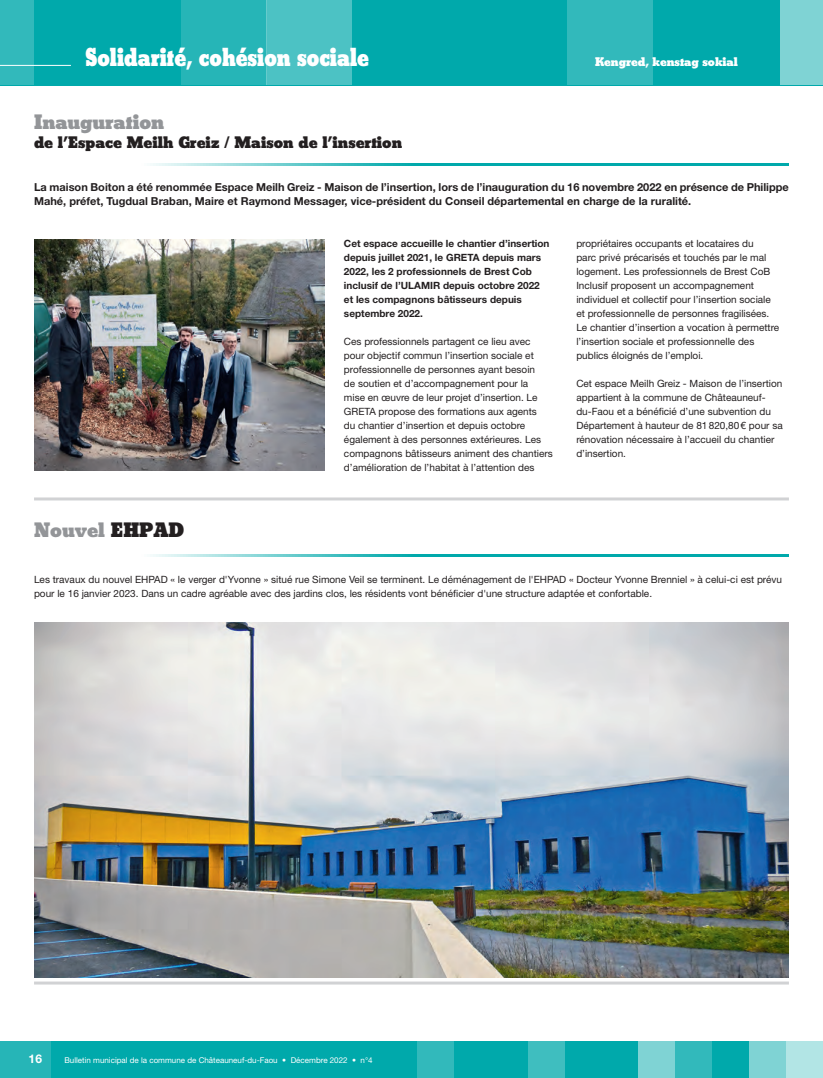
<style>
.page{position:relative;width:823px;height:1078px;background:#fff}
.page>*{position:absolute;margin:0;border:0;box-sizing:border-box;transform-origin:0 0}
.t1{font:700 25px "Beton CG Extra";color:#fff;scale:.85 1}
.t2{font:700 20px "Beton CG Extra";color:#939598}
.t3{font:700 16px "Beton CG Extra";color:#231f20}
.t4{font:700 12px "Beton CG Extra";color:#fff}
.t5{font:700 12px "Helvetica Neue LT Std";color:#fff}
.t6{font:700 11px/14px "Helvetica Neue LT Std";color:#231f20}
.t7{font:10px/14px "Helvetica Neue LT Std";color:#231f20}
.t8{font:700 10px/14px "Helvetica Neue LT Std";color:#231f20}
.t9{font:8px "Helvetica Neue LT Std";color:#fff}
.s1{color:#231f20}
</style>
<div class="page">
<div style="left:0;top:1040px;width:822px;height:37px;background:#00a9ab"></div>
<div style="left:748px;top:1040px;width:37px;height:37px;background:#7fd3d4"></div>
<div style="left:675px;top:1040px;width:36px;height:37px;background:#32b9bb"></div>
<div style="left:638px;top:1040px;width:37px;height:37px;background:#7fd3d4"></div>
<div style="left:527px;top:1040px;width:37px;height:37px;background:#3fbebf"></div>
<div style="left:417px;top:1040px;width:37px;height:37px;background:#32b9bb"></div>
<div style="left:0;top:1040px;width:51px;height:37px;background:#26b5b7"></div>
<div style="left:785px;top:1040px;width:37px;height:37px;background:#b2e5e5"></div>
<div style="left:0;top:0;width:822px;height:85px;background:#00a9ab"></div>
<div style="left:0;top:0;width:34px;height:85px;background:#32b9bb"></div>
<div style="left:181px;top:0;width:85px;height:85px;background:#26b5b7"></div>
<div style="left:266px;top:0;width:85px;height:85px;background:#4cc2c4"></div>
<div style="left:780px;top:0;width:42px;height:85px;background:#7fd3d4"></div>
<div style="left:567px;top:0;width:85px;height:85px;background:#32b9bb"></div>
<hr style="left:0;top:65px;width:71px;height:1px;background:#fff">
<img style="left:34px;top:622px;width:754px;height:355px">
<hr style="left:34px;top:163px;width:754px;height:3px;background:#00a9ab">
<hr style="left:34px;top:554px;width:754px;height:2px;background:#00a9ab">
<hr style="left:34px;top:497px;width:754px;height:3px;background:#d1d2d4">
<hr style="left:34px;top:981px;width:754px;height:3px;background:#d1d2d4">
<img style="left:34px;top:240px;width:290px;height:231px">
<h1 class="t1" style="left:85px;top:41px;width:335px">Solidarité, cohésion sociale</h1>
<p class="t4" style="left:594px;top:54px;width:144px">Kengred, kenstag sokial</p>
<h2 class="t2" style="left:34px;top:109px;width:132px">Inauguration</h2>
<h3 class="t3" style="left:34px;top:132px;width:369px">de l’Espace Meilh Greiz / Maison de l’insertion</h3>
<p class="t6" style="left:34px;top:180px;width:756px">La maison Boiton a été renommée Espace Meilh Greiz - Maison de l’insertion, lors de l’inauguration du 16 novembre 2022 en présence de Philippe<br>Mahé, préfet, Tugdual Braban, Maire et Raymond Messager, vice-président du Conseil départemental en charge de la ruralité.</p>
<h2 class="t2" style="left:34px;top:516px;width:152px">Nouvel <span class="s1">EHPAD</span></h2>
<p class="t8" style="left:344px;top:236px;width:207px">Cet espace accueille le chantier d’insertion depuis juillet 2021, le GRETA depuis mars 2022, les 2 professionnels de Brest Cob inclusif de l’ULAMIR depuis octobre 2022 et les compagnons bâtisseurs depuis septembre 2022.</p>
<p class="t7" style="left:344px;top:334px;width:210px">Ces professionnels partagent ce lieu avec pour objectif commun l’insertion sociale et professionnelle de personnes ayant besoin<br>de soutien et d’accompagnement pour la<br>mise en œuvre de leur projet d’insertion. Le GRETA propose des formations aux agents<br>du chantier d’insertion et depuis octobre également à des personnes extérieures. Les compagnons bâtisseurs animent des chantiers d’amélioration de l’habitat à l’attention des</p>
<p class="t7" style="left:576px;top:236px;width:204px">propriétaires occupants et locataires du<br>parc privé précarisés et touchés par le mal logement. Les professionnels de Brest CoB Inclusif proposent un accompagnement individuel et collectif pour l’insertion sociale et professionnelle de personnes fragilisées.<br>Le chantier d’insertion a vocation à permettre l’insertion sociale et professionnelle des publics éloignés de l’emploi.</p>
<p class="t7" style="left:576px;top:376px;width:208px">Cet espace Meilh Greiz - Maison de l’insertion appartient à la commune de Châteauneuf&shy;du-Faou et a bénéficié d’une subvention du Département à hauteur de 81820,80€ pour sa rénovation nécessaire à l’accueil du chantier d’insertion.</p>
<p class="t7" style="left:34px;top:572px;width:749px">Les travaux du nouvel EHPAD « le verger d'Yvonne » situé rue Simone Veil se terminent. Le déménagement de l'EHPAD « Docteur Yvonne Brenniel » à celui-ci est prévu pour le 16 janvier 2023. Dans un cadre agréable avec des jardins clos, les résidents vont bénéficier d'une structure adaptée et confortable.</p>
<p class="t5" style="left:28px;top:1050px;width:15px">16</p>
<p class="t9" style="left:64px;top:1055px;width:309px">Bulletin municipal de la commune de Châteauneuf-du-Faou • Décembre 2022 • n°4</p>
</div>
